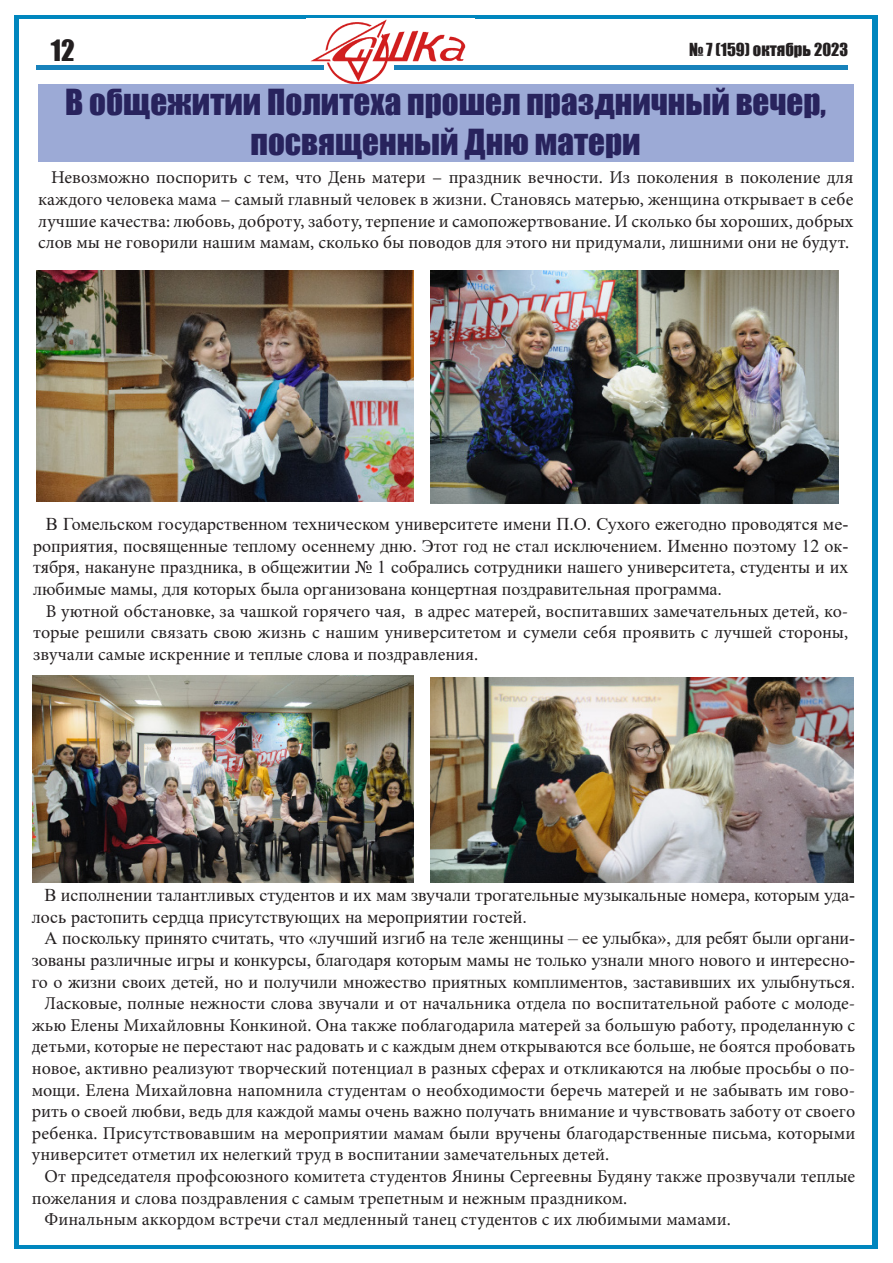
<style>
.page{position:relative;width:893px;height:1263px;background:#fff}
.page>*{position:absolute;margin:0;border:0;box-sizing:border-box;transform-origin:0 0}
.t1{font:33px "Impact";color:#28235d}
.t2{font:27px "Impact";color:#231f20}
.t3{font:18px/21.6px "Minion Pro";color:#231f20;text-align:justify}
.t4{font:18px/21.6px "Times New Roman";color:#231f20;text-align:justify}
.t5{font:16.5px "Impact";color:#231f20}
</style>
<div class="page">
<div style="left:14px;top:15px;width:864px;height:1233px;background:linear-gradient(to right,#0086be,#0086be)"></div>
<div style="left:20px;top:19px;width:852px;height:1225px;background:#fff"></div>
<img style="left:310px;top:19px;width:156px;height:65px">
<div style="left:37px;top:65px;width:287px;height:5px;background:#1882bb"></div>
<div style="left:395px;top:65px;width:453px;height:5px;background:#1882bb"></div>
<div style="left:38px;top:84px;width:815px;height:78px;background:#9caad6"></div>
<img style="left:431px;top:270px;width:407px;height:233px">
<img style="left:37px;top:270px;width:376px;height:232px">
<img style="left:33px;top:675px;width:380px;height:207px">
<img style="left:431px;top:677px;width:422px;height:205px">
<p class="t2" style="left:51px;top:29px;width:25px">12</p>
<p class="t5" style="left:689px;top:36px;width:161px">№ 7 (159) октябрь 2023</p>
<p class="t1" style="left:65px;top:76px;width:762px">В общежитии Политеха прошел праздничный вечер,</p>
<p class="t1" style="left:251px;top:116px;width:392px">посвященный Дню матери</p>
<p class="t3" style="left:38px;top:167px;width:817px;text-indent:13px">Невозможно поспорить с тем, что День матери – праздник вечности. Из поколения в поколение для каждого человека мама – самый главный человек в жизни. Становясь матерью, женщина открывает в себе лучшие качества: любовь, доброту, заботу, терпение и самопожертвование. И сколько бы хороших, добрых слов мы не говорили нашим мамам, сколько бы поводов для этого ни придумали, лишними они не будут.</p>
<p class="t4" style="left:33px;top:513px;width:817px;text-indent:13px">В Гомельском государственном техническом университете имени П.О. Сухого ежегодно проводятся ме&shy;роприятия, посвященные теплому осеннему дню. Этот год не стал исключением. Именно поэтому 12 ок&shy;тября, накануне праздника, в общежитии № 1 собрались сотрудники нашего университета, студенты и их любимые мамы, для которых была организована концертная поздравительная программа.</p>
<p class="t3" style="left:33px;top:600px;width:817px;text-indent:13px">В уютной обстановке, за чашкой горячего чая, в адрес матерей, воспитавших замечательных детей, ко&shy;торые решили связать свою жизнь с нашим университетом и сумели себя проявить с лучшей стороны, звучали самые искренние и теплые слова и поздравления.</p>
<p class="t4" style="left:32px;top:884px;width:825px;text-indent:13px">В исполнении талантливых студентов и их мам звучали трогательные музыкальные номера, которым уда&shy;лось растопить сердца присутствующих на мероприятии гостей.</p>
<p class="t4" style="left:32px;top:927px;width:825px;text-indent:13px">А поскольку принято считать, что «лучший изгиб на теле женщины – ее улыбка», для ребят были органи&shy;зованы различные игры и конкурсы, благодаря которым мамы не только узнали много нового и интересно&shy;го о жизни своих детей, но и получили множество приятных комплиментов, заставивших их улыбнуться.</p>
<p class="t3" style="left:32px;top:993px;width:825px;text-indent:13px">Ласковые, полные нежности слова звучали и от начальника отдела по воспитательной работе с молоде&shy;жью Елены Михайловны Конкиной. Она также поблагодарила матерей за большую работу, проделанную с детьми, которые не перестают нас радовать и с каждым днем открываются все больше, не боятся пробовать новое, активно реализуют творческий потенциал в разных сферах и откликаются на любые просьбы о по&shy;мощи. Елена Михайловна напомнила студентам о необходимости беречь матерей и не забывать им гово&shy;рить о своей любви, ведь для каждой мамы очень важно получать внимание и чувствовать заботу от своего ребенка. Присутствовавшим на мероприятии мамам были вручены благодарственные письма, которыми университет отметил их нелегкий труд в воспитании замечательных детей.</p>
<p class="t3" style="left:32px;top:1165px;width:825px;text-indent:13px">От председателя профсоюзного комитета студентов Янины Сергеевны Будяну также прозвучали теплые пожелания и слова поздравления с самым трепетным и нежным праздником.</p>
<p class="t3" style="left:45px;top:1209px;width:688px">Финальным аккордом встречи стал медленный танец студентов с их любимыми мамами.</p>
</div>
